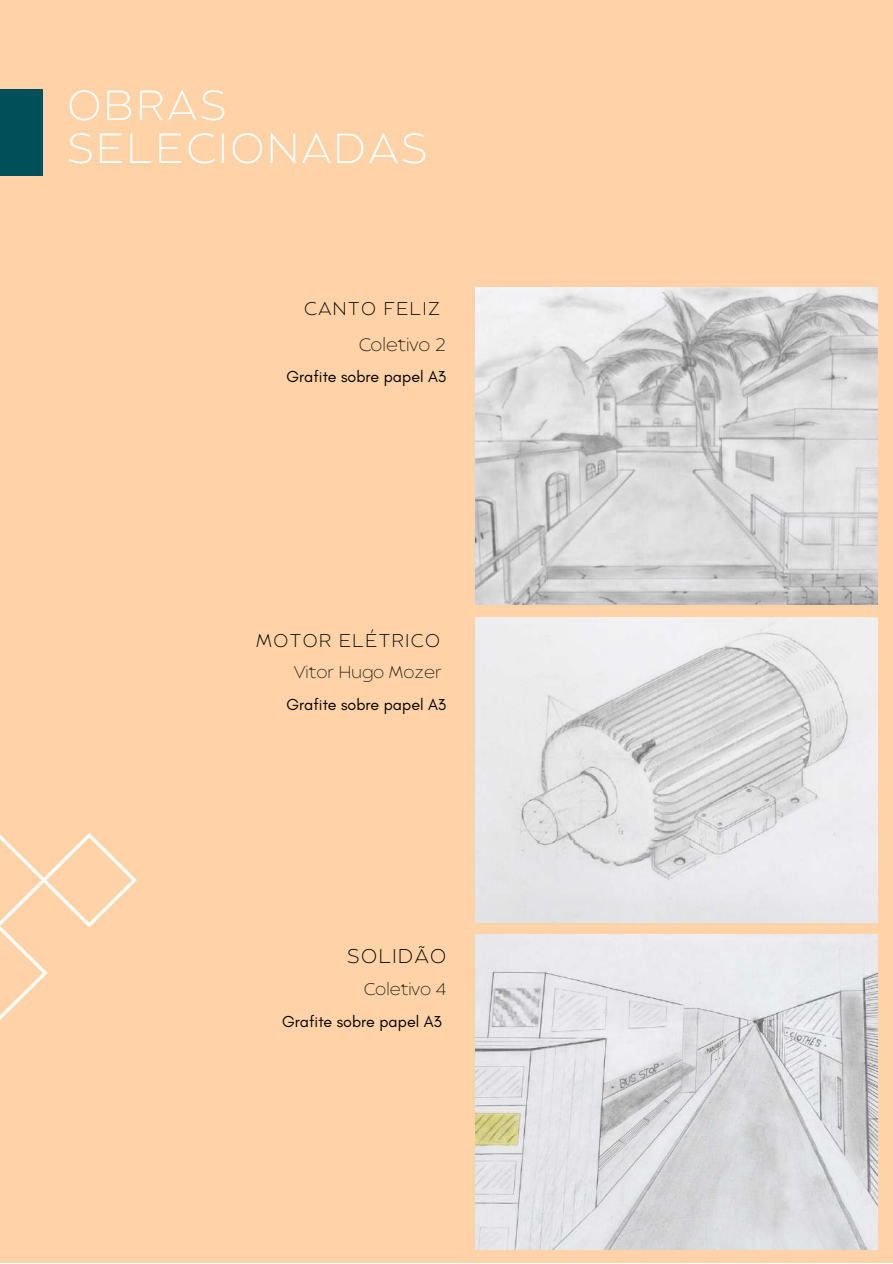
<style>
.page{position:relative;width:893px;height:1264px;background:#fff}
.page>*{position:absolute;margin:0;border:0;box-sizing:border-box;transform-origin:0 0}
.t1{font:200 42px/42.8px "Balgin";letter-spacing:.07em;color:#fff}
.t2{font:200 19.8px "Balgin";letter-spacing:.08em;color:#000}
.t3{font:200 18.3px "Balgin";letter-spacing:.08em;color:#000}
.t4{font:200 18px "Balgin";color:#000}
.t5{font:200 16.8px "Balgin";color:#000}
.t6{font:16.05px "Glacial Indifference";color:#000}
</style>
<div class="page">
<div style="left:0;top:0;width:892px;height:1262px;background:#ffd2a7"></div>
<div style="left:0;top:89px;width:43px;height:87px;background:#005059"></div>
<svg style="left:0;top:833px;width:137px;height:187px"></svg>
<img style="left:475px;top:287px;width:402px;height:317px">
<img style="left:475px;top:617px;width:402px;height:305px">
<img style="left:475px;top:934px;width:402px;height:315px">
<h1 class="t1" style="left:67px;top:88px;width:362px">OBRAS<br>SELECIONADAS</h1>
<p class="t3" style="left:304px;top:301px;width:137px">CANTO FELIZ</p>
<p class="t4" style="left:358px;top:337px;width:90px">Coletivo 2</p>
<p class="t6" style="left:286px;top:367px;width:161px">Grafite sobre papel A3</p>
<p class="t3" style="left:256px;top:633px;width:185px">MOTOR ELÉTRICO</p>
<p class="t5" style="left:294px;top:665px;width:149px">Vitor Hugo Mozer</p>
<p class="t6" style="left:286px;top:694px;width:161px">Grafite sobre papel A3</p>
<p class="t2" style="left:347px;top:948px;width:101px">SOLIDÃO</p>
<p class="t5" style="left:363px;top:982px;width:84px">Coletivo 4</p>
<p class="t6" style="left:282px;top:1011px;width:161px">Grafite sobre papel A3</p>
</div>
